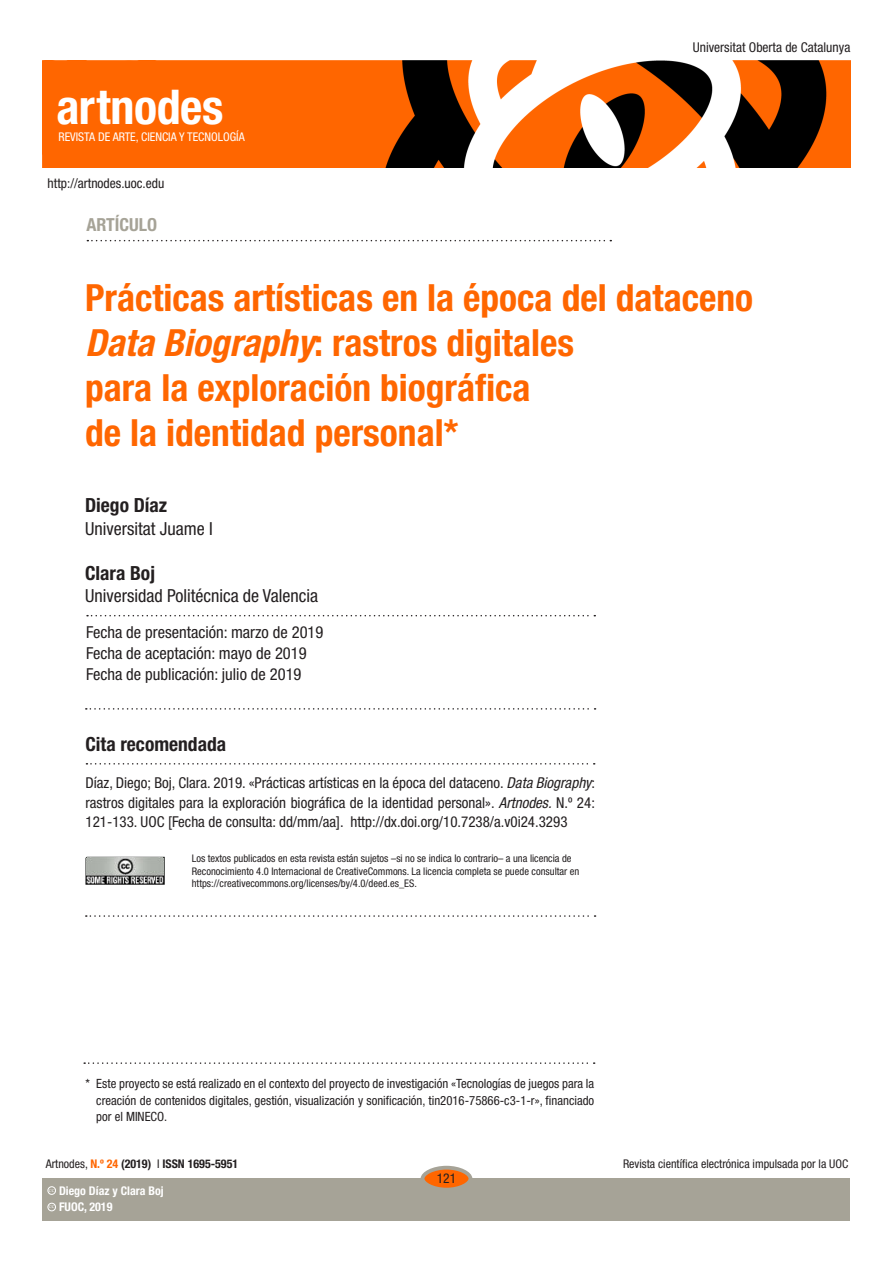
<style>
.page{position:relative;width:893px;height:1263px;background:#fff}
.page>*{position:absolute;margin:0;border:0;box-sizing:border-box;transform-origin:0 0}
.t1{font:700 condensed 48px "Helvetica Neue LT Std";letter-spacing:-.005em;color:#fff}
.Titol_article{font:700 condensed 37.5px/45px "Helvetica Neue LT Std";color:#f60}
.inici_Noms_autors{font:700 condensed 19.5px "Helvetica Neue LT Std";color:#231f20}
.SUBTITOLS{font:700 condensed 19.5px "Helvetica Neue LT Std";color:#231f20}
.inici_Dades_autors{font:condensed 18px "Helvetica Neue LT Std";color:#231f20}
.Titol_nodo{font:700 condensed 18px "Helvetica Neue LT Std";color:#a6a397}
.inici_Dates{font:condensed 16.5px "Helvetica Neue LT Std";color:#231f20}
.text_general_primerp{font:condensed 15px/19.5px "Helvetica Neue LT Std";color:#231f20;text-align:justify}
.t2{font:condensed 13.5px "Helvetica Neue LT Std";color:#231f20}
.notas{font:condensed 12.75px/16.5px "Helvetica Neue LT Std";color:#231f20;text-align:justify}
.t3{font:condensed 12px "Helvetica Neue LT Std";color:#231f20}
.t4{font:700 condensed 12px "Helvetica Neue LT Std";color:#231f20}
.t5{font:condensed 12px "Helvetica Neue LT Std";color:#fff}
.t6{font:700 condensed 12px "Helvetica Neue LT Std";color:#fff}
.creative_commons{font:condensed 10.5px/12.8px "Helvetica Neue LT Std";color:#231f20}
.t7{font:600 3.9px "Adobe Caslon Pro";color:#fff}
.s1{font-style:italic}
.s2{font-weight:400}
.s3{color:#f60}
</style>
<div class="page">
<img style="left:43px;top:61px;width:807px;height:106px">
<div style="left:43px;top:1178px;width:807px;height:42px;background:#a6a397"></div>
<div style="left:422px;top:1168px;width:48px;height:21px;background:#f60;border-radius:50%"></div>
<div style="left:421px;top:1166px;width:51px;height:25px;border:4px solid #a6a397;border-radius:50%"></div>
<div style="left:48px;top:1203px;width:8px;height:8px;border:1px solid #fff;border-radius:50%"></div>
<div style="left:48px;top:1186px;width:8px;height:8px;border:1px solid #fff;border-radius:50%"></div>
<svg style="left:84px;top:1062px;width:511px;height:2px"></svg>
<svg style="left:87px;top:240px;width:524px;height:1px"></svg>
<svg style="left:87px;top:615px;width:508px;height:1px"></svg>
<svg style="left:86px;top:708px;width:510px;height:2px"></svg>
<svg style="left:86px;top:763px;width:509px;height:1px"></svg>
<svg style="left:86px;top:915px;width:510px;height:2px"></svg>
<img style="left:85px;top:857px;width:80px;height:28px">
<p class="t1" style="left:56px;top:77px;width:169px">artnodes</p>
<p class="t5" style="left:58px;top:129px;width:188px">REVISTA DE ARTE, CIENCIA Y TECNOLOGÍA</p>
<p class="t2" style="left:48px;top:176px;width:118px">http://artnodes.uoc.edu</p>
<p class="Titol_nodo" style="left:87px;top:214px;width:72px">ARTÍCULO</p>
<p class="t2" style="left:693px;top:40px;width:159px">Universitat Oberta de Catalunya</p>
<p class="Titol_article" style="left:85px;top:275px;width:670px">Prácticas artísticas en la época del dataceno</p>
<p class="Titol_article" style="left:85px;top:320px;width:491px"><span class="s1">Data Biography</span>: rastros digitales para la exploración biográfica de la identidad personal*</p>
<p class="inici_Noms_autors" style="left:85px;top:493px;width:84px">Diego Díaz</p>
<p class="inici_Dades_autors" style="left:85px;top:518px;width:129px">Universitat Juame I</p>
<p class="inici_Noms_autors" style="left:85px;top:561px;width:71px">Clara Boj</p>
<p class="inici_Dades_autors" style="left:85px;top:585px;width:235px">Universidad Politécnica de Valencia</p>
<p class="inici_Dates" style="left:86px;top:623px;width:239px">Fecha de presentación: marzo de 2019</p>
<p class="inici_Dates" style="left:86px;top:644px;width:222px">Fecha de aceptación: mayo de 2019</p>
<p class="inici_Dates" style="left:86px;top:665px;width:217px">Fecha de publicación: julio de 2019</p>
<p class="SUBTITOLS" style="left:85px;top:733px;width:142px">Cita recomendada</p>
<p class="text_general_primerp" style="left:85px;top:773px;width:511px">Díaz, Diego; Boj, Clara. 2019. «Prácticas artísticas en la época del dataceno. <span class="s1">Data Biography</span>: rastros digitales para la exploración biográfica de la identidad personal». <span class="s1">Artnodes.</span> N.º 24:<br>121-133. UOC [Fecha de consulta: dd/mm/aa]. http://dx.doi.org/10.7238/a.v0i24.3293</p>
<p class="creative_commons" style="left:192px;top:851px;width:389px">Los textos publicados en esta revista están sujetos –si no se indica lo contrario– a una licencia de<br>Reconocimiento 4.0 Internacional de CreativeCommons. La licencia completa se puede consultar en https://creativecommons.org/licenses/by/4.0/deed.es_ES.</p>
<p class="notas" style="left:96px;top:1075px;width:499px;text-indent:-11px">* Este proyecto se está realizado en el contexto del proyecto de investigación «Tecnologías de juegos para la creación de contenidos digitales, gestión, visualización y sonificación, tin2016-75866-c3-1-r», financiado por el MINECO.</p>
<p class="t4" style="left:46px;top:1157px;width:194px"><span class="s2">Artnodes,</span> <span class="s3">N.º 24</span> (2019) <span class="s2">I</span> ISSN 1695-5951</p>
<p class="t7" style="left:49px;top:1205px;width:7px">CC</p>
<p class="t6" style="left:59px;top:1200px;width:55px">FUOC, 2019</p>
<p class="t6" style="left:59px;top:1183px;width:106px">Diego Díaz y Clara Boj</p>
<p class="t7" style="left:49px;top:1188px;width:7px">CC</p>
<p class="t2" style="left:437px;top:1171px;width:21px">121</p>
<p class="t3" style="left:623px;top:1157px;width:227px">Revista científica electrónica impulsada por la UOC</p>
</div>
